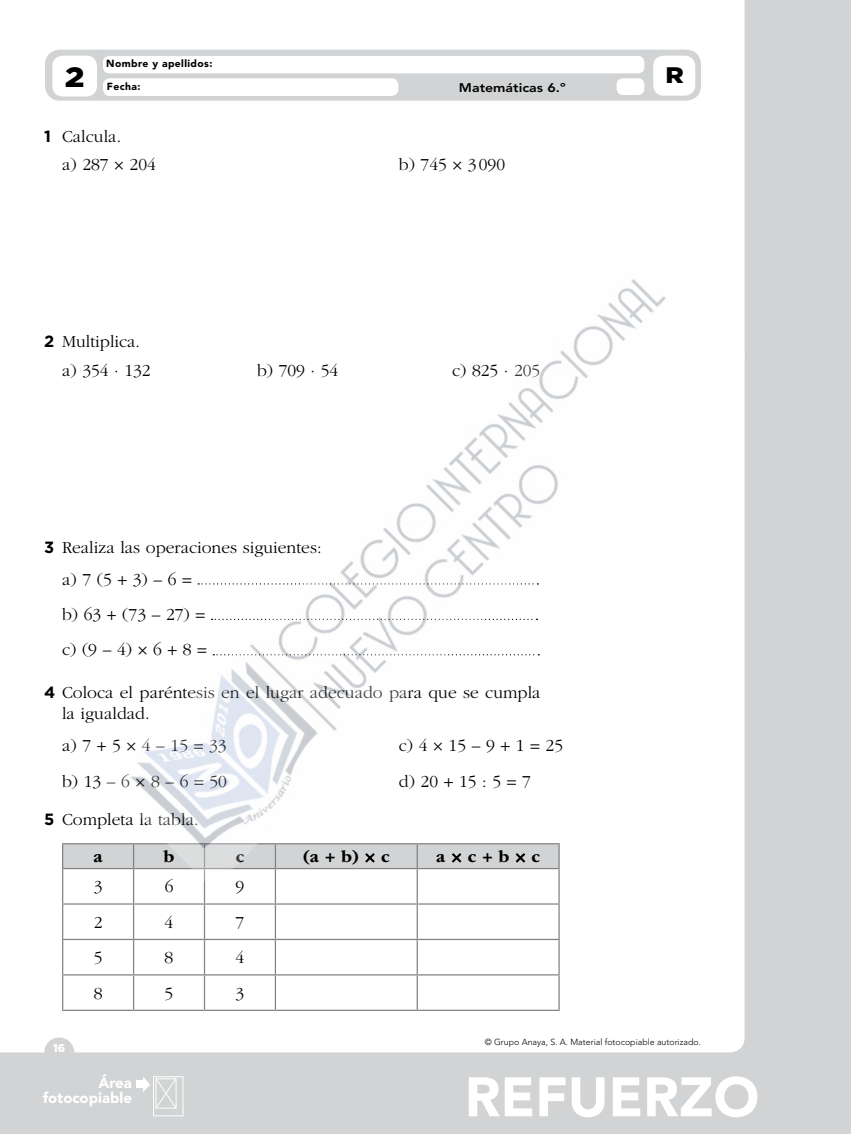
<style>
.page{position:relative;width:851px;height:1134px;background:#fff}
.page>*{position:absolute;margin:0;border:0;box-sizing:border-box;transform-origin:0 0}
.t1{font:900 55px "Avenir LT Std";color:#fff}
.t2{font:900 27.88px "Gotham";color:#000;scale:1.13 1}
.t3{font:900 22.5px "Gotham";color:#000;scale:1.13 1}
.nuclLineaPuntille{font:300 17.5px/21.2px "ITC Garamond Std";color:#000}
.t4{font:700 17.5px "ITC Garamond Std";color:#000}
.nuclTextoPieAreaFoto{font:900 14.88px/14.9px "Avenir LT Std";color:#fff;text-align:right}
.t5{font:800 12.5px "Avenir LT Std";color:#000;scale:1.13 1}
.numeroFolio{font:900 11.25px "Gotham";color:#fff}
.t6{font:900 10.25px "Avenir LT Std";letter-spacing:.04em;color:#000}
.nuclCopyFotocoIzqui{font:300 8.75px "Avenir LT Std";color:#000}
.s1{font-family:"Gotham";font-weight:700;font-size:16.25px}
.s2{font-weight:300}
</style>
<div class="page">
<div style="left:0;top:0;width:850px;height:1134px;background:#d1d3d4"></div>
<div style="left:0;top:0;width:744px;height:1052px;background:#fff"></div>
<div style="left:44px;top:1037px;width:30px;height:30px;background:#d1d3d4;border-radius:50%"></div>
<div style="left:153px;top:1076px;width:30px;height:40px;border:1px solid #fff"></div>
<svg style="left:143px;top:1076px;width:34px;height:33px"></svg>
<div style="left:136px;top:1081px;width:8px;height:7px;background:#fff"></div>
<div style="left:45px;top:50px;width:656px;height:51px;background:#d1d3d4;border-radius:15px"></div>
<div style="left:52px;top:56px;width:45px;height:41px;background:#fff;border-radius:11px"></div>
<div style="left:616px;top:78px;width:28px;height:17px;background:#fff;border-radius:6px"></div>
<div style="left:653px;top:56px;width:42px;height:40px;background:#fff;border-radius:11px"></div>
<div style="left:103px;top:78px;width:295px;height:18px;background:#fff;border-radius:7px"></div>
<div style="left:103px;top:56px;width:541px;height:17px;background:#fff;border-radius:6px"></div>
<div style="left:63px;top:869px;width:495px;height:141px;background:#fff"></div>
<hr style="left:62px;top:843px;width:71px;height:1px;background:#808285">
<hr style="left:62px;top:869px;width:1px;height:34px;background:#808285">
<hr style="left:62px;top:903px;width:71px;height:2px;background:#808285">
<hr style="left:62px;top:905px;width:1px;height:34px;background:#808285">
<hr style="left:62px;top:939px;width:71px;height:1px;background:#808285">
<hr style="left:62px;top:940px;width:1px;height:34px;background:#808285">
<hr style="left:62px;top:974px;width:71px;height:1px;background:#808285">
<hr style="left:62px;top:975px;width:1px;height:35px;background:#808285">
<hr style="left:62px;top:1010px;width:71px;height:1px;background:#808285">
<hr style="left:62px;top:868px;width:71px;height:1px;background:#808285">
<hr style="left:133px;top:869px;width:1px;height:34px;background:#808285">
<hr style="left:204px;top:869px;width:1px;height:34px;background:#808285">
<hr style="left:275px;top:869px;width:1px;height:34px;background:#808285">
<hr style="left:416px;top:869px;width:2px;height:34px;background:#808285">
<hr style="left:558px;top:869px;width:1px;height:34px;background:#808285">
<hr style="left:133px;top:903px;width:71px;height:2px;background:#808285">
<hr style="left:133px;top:905px;width:1px;height:34px;background:#808285">
<hr style="left:204px;top:903px;width:71px;height:2px;background:#808285">
<hr style="left:204px;top:905px;width:1px;height:34px;background:#808285">
<hr style="left:275px;top:903px;width:142px;height:2px;background:#808285">
<hr style="left:275px;top:905px;width:1px;height:34px;background:#808285">
<hr style="left:417px;top:903px;width:142px;height:2px;background:#808285">
<hr style="left:416px;top:905px;width:2px;height:34px;background:#808285">
<hr style="left:558px;top:905px;width:1px;height:34px;background:#808285">
<hr style="left:133px;top:939px;width:71px;height:1px;background:#808285">
<hr style="left:133px;top:940px;width:1px;height:34px;background:#808285">
<hr style="left:204px;top:939px;width:71px;height:1px;background:#808285">
<hr style="left:204px;top:940px;width:1px;height:34px;background:#808285">
<hr style="left:275px;top:939px;width:142px;height:1px;background:#808285">
<hr style="left:275px;top:940px;width:1px;height:34px;background:#808285">
<hr style="left:417px;top:939px;width:142px;height:1px;background:#808285">
<hr style="left:416px;top:940px;width:2px;height:34px;background:#808285">
<hr style="left:558px;top:940px;width:1px;height:34px;background:#808285">
<hr style="left:133px;top:974px;width:71px;height:1px;background:#808285">
<hr style="left:133px;top:975px;width:1px;height:35px;background:#808285">
<hr style="left:204px;top:974px;width:71px;height:1px;background:#808285">
<hr style="left:204px;top:975px;width:1px;height:35px;background:#808285">
<hr style="left:275px;top:974px;width:142px;height:1px;background:#808285">
<hr style="left:275px;top:975px;width:1px;height:35px;background:#808285">
<hr style="left:417px;top:974px;width:142px;height:1px;background:#808285">
<hr style="left:416px;top:975px;width:2px;height:35px;background:#808285">
<hr style="left:558px;top:975px;width:1px;height:35px;background:#808285">
<hr style="left:133px;top:1010px;width:71px;height:1px;background:#808285">
<hr style="left:204px;top:1010px;width:71px;height:1px;background:#808285">
<hr style="left:275px;top:1010px;width:142px;height:1px;background:#808285">
<hr style="left:417px;top:1010px;width:142px;height:1px;background:#808285">
<svg style="left:62px;top:844px;width:44px;height:24px"></svg>
<img style="left:106px;top:248px;width:638px;height:638px">
<p class="t2" style="left:65px;top:58px;width:19px">2</p>
<p class="t6" style="left:106px;top:58px;width:108px">Nombre y apellidos:</p>
<p class="t6" style="left:107px;top:80px;width:35px">Fecha:</p>
<p class="t5" style="left:459px;top:80px;width:96px">Matemáticas 6.º</p>
<p class="nuclLineaPuntille" style="left:44px;top:126px;width:78px"><span class="s1">1</span> Calcula.</p>
<p class="nuclLineaPuntille" style="left:62px;top:154px;width:95px">a) 287 × 204</p>
<p class="nuclLineaPuntille" style="left:399px;top:154px;width:108px">b) 745 × 3 090</p>
<p class="nuclLineaPuntille" style="left:44px;top:331px;width:97px"><span class="s1">2</span> Multiplica.</p>
<p class="nuclLineaPuntille" style="left:62px;top:360px;width:90px">a) 354 · 132</p>
<p class="nuclLineaPuntille" style="left:257px;top:360px;width:83px">b) 709 · 54</p>
<p class="nuclLineaPuntille" style="left:452px;top:360px;width:90px">c) 825 · 205</p>
<p class="nuclLineaPuntille" style="left:44px;top:537px;width:279px"><span class="s1">3</span> Realiza las operaciones siguientes:</p>
<p class="nuclLineaPuntille" style="left:62px;top:569px;width:131px">a) 7 (5 + 3) – 6 =</p>
<p class="nuclLineaPuntille" style="left:62px;top:604px;width:145px">b) 63 + (73 – 27) =</p>
<p class="nuclLineaPuntille" style="left:62px;top:639px;width:146px">c) (9 – 4) × 6 + 8 =</p>
<p class="nuclLineaPuntille" style="left:62px;top:682px;width:480px;text-indent:-18px"><span class="s1">4</span> Coloca el paréntesis en el lugar adecuado para que se cumpla la igualdad.</p>
<p class="nuclLineaPuntille" style="left:62px;top:735px;width:166px">a) 7 + 5 × 4 – 15 = 33</p>
<p class="nuclLineaPuntille" style="left:399px;top:735px;width:166px">c) 4 × 15 – 9 + 1 = 25</p>
<p class="nuclLineaPuntille" style="left:62px;top:771px;width:166px">b) 13 – 6 × 8 – 6 = 50</p>
<p class="nuclLineaPuntille" style="left:399px;top:771px;width:133px">d) 20 + 15 : 5 = 7</p>
<p class="nuclLineaPuntille" style="left:44px;top:809px;width:156px"><span class="s1">5</span> Completa la tabla.</p>
<p class="t4" style="left:93px;top:847px;width:11px">a</p>
<p class="t4" style="left:164px;top:847px;width:12px">b</p>
<p class="t4" style="left:236px;top:847px;width:10px">c</p>
<p class="t4" style="left:303px;top:847px;width:88px">(a + b) <span class="s2">×</span> c</p>
<p class="t4" style="left:436px;top:847px;width:105px">a <span class="s2">×</span> c + b <span class="s2">×</span> c</p>
<p class="nuclLineaPuntille" style="left:94px;top:876px;width:10px">3</p>
<p class="nuclLineaPuntille" style="left:165px;top:876px;width:10px">6</p>
<p class="nuclLineaPuntille" style="left:235px;top:876px;width:10px">9</p>
<p class="nuclLineaPuntille" style="left:94px;top:912px;width:10px">2</p>
<p class="nuclLineaPuntille" style="left:165px;top:912px;width:10px">4</p>
<p class="nuclLineaPuntille" style="left:235px;top:912px;width:10px">7</p>
<p class="nuclLineaPuntille" style="left:94px;top:947px;width:10px">5</p>
<p class="nuclLineaPuntille" style="left:165px;top:947px;width:10px">8</p>
<p class="nuclLineaPuntille" style="left:235px;top:947px;width:10px">4</p>
<p class="nuclLineaPuntille" style="left:94px;top:983px;width:10px">8</p>
<p class="nuclLineaPuntille" style="left:164px;top:983px;width:10px">5</p>
<p class="nuclLineaPuntille" style="left:235px;top:983px;width:10px">3</p>
<p class="t3" style="left:665px;top:60px;width:18px">R</p>
<p class="numeroFolio" style="left:53px;top:1040px;width:14px">16</p>
<p class="nuclTextoPieAreaFoto" style="left:43px;top:1075px;width:91px">Área fotocopiable</p>
<p class="nuclCopyFotocoIzqui" style="left:484px;top:1037px;width:218px">© Grupo Anaya, S. A. Material fotocopiable autorizado.</p>
<p class="t1" style="left:464px;top:1064px;width:296px">REFUERZO</p>
</div>
